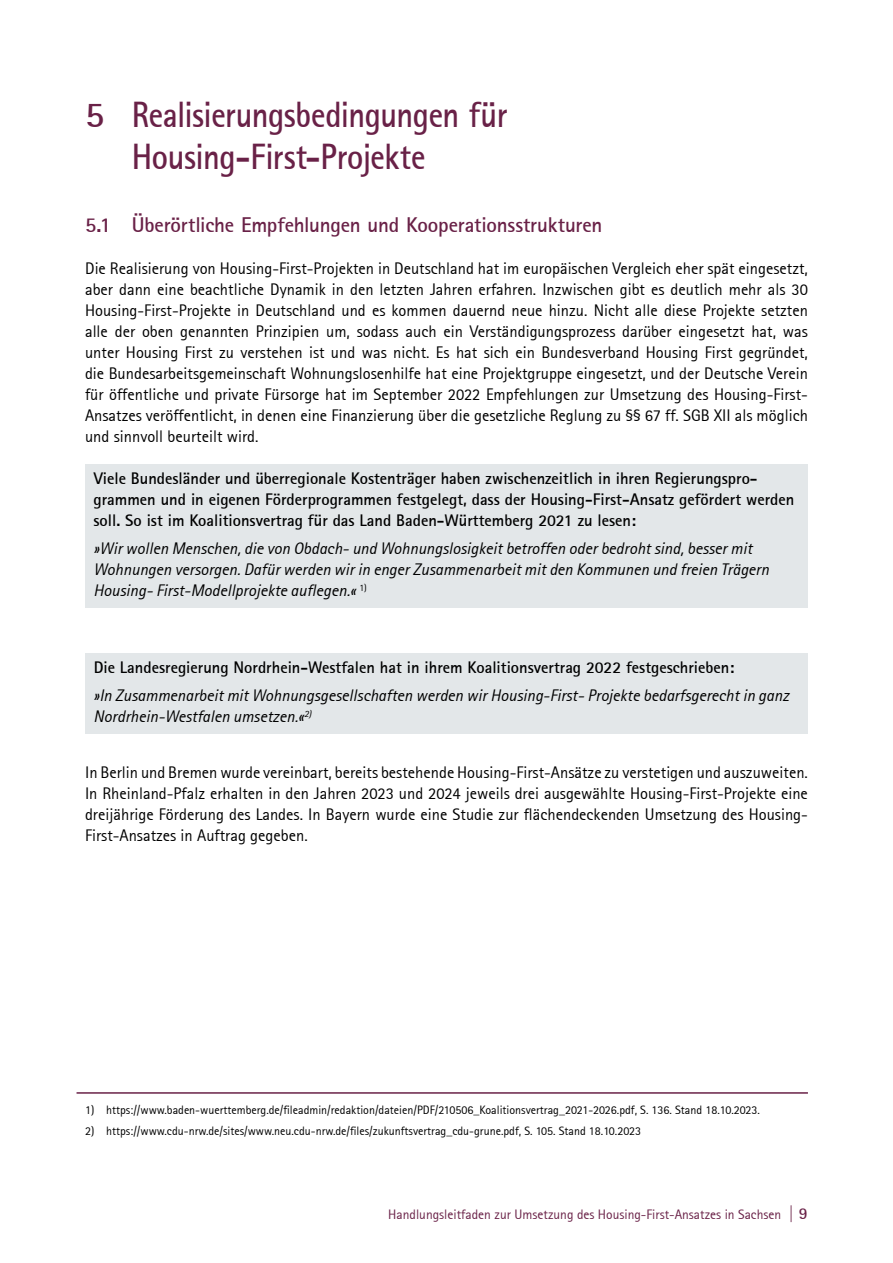
<style>
.page{position:relative;width:893px;height:1263px;background:#fff}
.page>*{position:absolute;margin:0;border:0;box-sizing:border-box;transform-origin:0 0}
.H1-Überschriften{font:700 36px/42px "Rotis Sans Serif";letter-spacing:-.015em;color:#692147}
.H2-Überschriften{font:700 21px "Rotis Sans Serif";letter-spacing:-.01em;color:#692147}
.P_INH_allg_block-1-Abstand{font:16.5px/21px "Rotis Sans Serif";color:#000;text-align:justify}
.P_INH_allg_grauer_Kasten_Zitat{font:italic 16.5px/21px "Rotis Sans Serif";color:#000}
.P_INH_allg_grauer-Kasten-0_3-Abstand{font:700 16.5px/21px "Rotis Sans Serif";color:#000}
.P_INH_allg_block-1-Abstand-danach_1-davo{font:16.5px/21px "Rotis Sans Serif";color:#000;text-align:justify}
.t1{font:13.5px "Rotis Sans Serif";color:#692147}
.P_INH_allg_grauer_Kasten_Zitat-2{font:12px "Rotis Sans Serif";color:#000}
.s1{font-weight:700;font-size:16.5px}
</style>
<div class="page">
<hr style="left:77px;top:1092px;width:731px;height:2px;background:#692147">
<div style="left:85px;top:464px;width:723px;height:83px;background:#e3e7e9"></div>
<div style="left:85px;top:530px;width:723px;height:78px;background:#e3e7e9"></div>
<div style="left:85px;top:653px;width:723px;height:41px;background:#e3e7e9"></div>
<div style="left:85px;top:677px;width:723px;height:57px;background:#e3e7e9"></div>
<h1 class="H1-Überschriften" style="left:132px;top:93px;width:377px;text-indent:-47px">5 Realisierungsbedingungen für<br>Housing-First-Projekte</h1>
<h2 class="H2-Überschriften" style="left:85px;top:212px;width:519px">5.1 Überörtliche Empfehlungen und Kooperationsstrukturen</h2>
<p class="P_INH_allg_block-1-Abstand" style="left:85px;top:258px;width:724px">Die Realisierung von Housing-First-Projekten in Deutschland hat im europäischen Vergleich eher spät eingesetzt, aber dann eine beachtliche Dynamik in den letzten Jahren erfahren. Inzwischen gibt es deutlich mehr als 30<br>Housing-First-Projekte in Deutschland und es kommen dauernd neue hinzu. Nicht alle diese Projekte setzten alle der oben genannten Prinzipien um, sodass auch ein Verständigungsprozess darüber eingesetzt hat, was unter Housing First zu verstehen ist und was nicht. Es hat sich ein Bundesverband Housing First gegründet, die Bundesarbeitsgemeinschaft Wohnungslosenhilfe hat eine Projektgruppe eingesetzt, und der Deutsche Verein für öffentliche und private Fürsorge hat im September 2022 Empfehlungen zur Umsetzung des Housing-First-Ansatzes veröffentlicht, in denen eine Finanzierung über die gesetzliche Reglung zu §§ 67 ff. SGB XII als möglich und sinnvoll beurteilt wird.</p>
<p class="P_INH_allg_grauer-Kasten-0_3-Abstand" style="left:94px;top:468px;width:702px">Viele Bundesländer und überregionale Kostenträger haben zwischenzeitlich in ihren Regierungspro&shy;grammen und in eigenen Förderprogrammen festgelegt, dass der Housing-First-Ansatz gefördert werden soll. So ist im Koalitionsvertrag für das Land Baden-Württemberg 2021 zu lesen:</p>
<p class="P_INH_allg_grauer_Kasten_Zitat" style="left:94px;top:538px;width:677px">»Wir wollen Menschen, die von Obdach- und Wohnungslosigkeit betroffen oder bedroht sind, besser mit<br>Wohnungen versorgen. Dafür werden wir in enger Zusammenarbeit mit den Kommunen und freien Trägern<br>Housing- First-Modellprojekte auflegen.« <sup>1)</sup></p>
<p class="P_INH_allg_grauer-Kasten-0_3-Abstand" style="left:94px;top:657px;width:642px">Die Landesregierung Nordrhein-Westfalen hat in ihrem Koalitionsvertrag 2022 festgeschrieben:</p>
<p class="P_INH_allg_grauer_Kasten_Zitat" style="left:94px;top:685px;width:697px">»In Zusammenarbeit mit Wohnungsgesellschaften werden wir Housing-First- Projekte bedarfsgerecht in ganz<br>Nordrhein-Westfalen umsetzen.«<sup>2)</sup></p>
<p class="P_INH_allg_block-1-Abstand-danach_1-davo" style="left:85px;top:762px;width:724px">In Berlin und Bremen wurde vereinbart, bereits bestehende Housing-First-Ansätze zu verstetigen und auszuweiten.<br>In Rheinland-Pfalz erhalten in den Jahren 2023 und 2024 jeweils drei ausgewählte Housing-First-Projekte eine dreijährige Förderung des Landes. In Bayern wurde eine Studie zur flächendeckenden Umsetzung des Housing-First-Ansatzes in Auftrag gegeben.</p>
<p class="P_INH_allg_grauer_Kasten_Zitat-2" style="left:85px;top:1103px;width:676px">1) https://www.baden-wuerttemberg.de/fileadmin/redaktion/dateien/PDF/210506_Koalitionsvertrag_2021-2026.pdf, S. 136. Stand 18.10.2023.</p>
<p class="P_INH_allg_grauer_Kasten_Zitat-2" style="left:85px;top:1124px;width:558px">2) https://www.cdu-nrw.de/sites/www.neu.cdu-nrw.de/files/zukunftsvertrag_cdu-grune.pdf, S. 105. Stand 18.10.2023</p>
<p class="t1" style="left:388px;top:1207px;width:421px">Handlungsleitfaden zur Umsetzung des Housing-First-Ansatzes in Sachsen <span class="s1">| 9</span></p>
</div>
